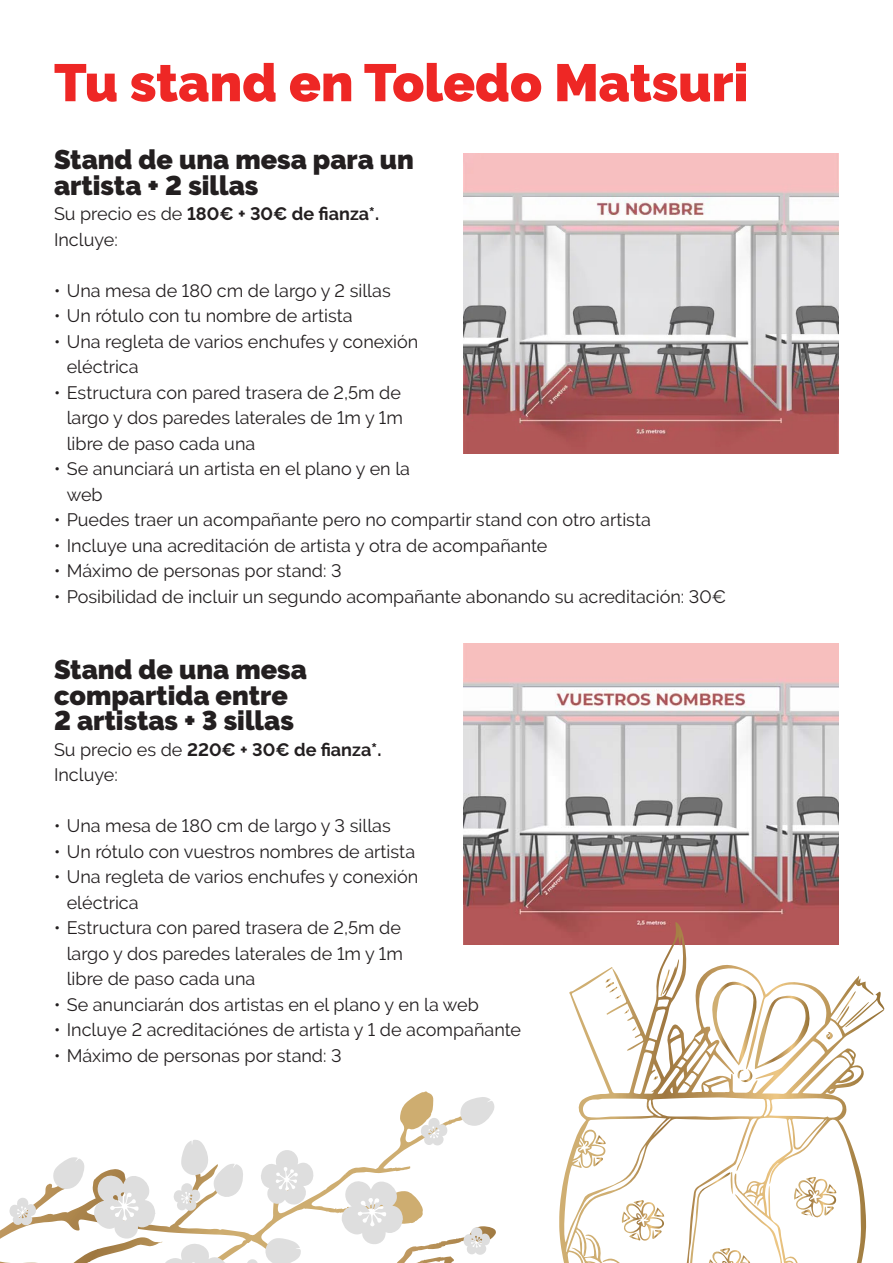
<style>
.page{position:relative;width:893px;height:1263px;background:#fff}
.page>*{position:absolute;margin:0;border:0;box-sizing:border-box;transform-origin:0 0}
.t1{font:900 52.5px "Raleway";color:#ee2725}
.t2{font:900 27px/25.5px "Raleway";color:#231f20}
.t3{font:18px/25.5px "Raleway";color:#231f20}
.s1{font-weight:700}
</style>
<div class="page">
<img style="left:463px;top:153px;width:376px;height:301px">
<img style="left:463px;top:643px;width:376px;height:301px">
<svg style="left:64px;top:1092px;width:361px;height:139px"></svg>
<svg style="left:342px;top:1180px;width:154px;height:83px"></svg>
<svg style="left:421px;top:1118px;width:27px;height:28px"></svg>
<svg style="left:9px;top:1198px;width:27px;height:28px"></svg>
<svg style="left:459px;top:1097px;width:36px;height:29px"></svg>
<svg style="left:52px;top:1157px;width:32px;height:33px"></svg>
<svg style="left:94px;top:1139px;width:220px;height:124px"></svg>
<svg style="left:559px;top:926px;width:190px;height:337px"></svg>
<svg style="left:836px;top:991px;width:20px;height:30px"></svg>
<svg style="left:690px;top:1172px;width:60px;height:91px"></svg>
<svg style="left:621px;top:1200px;width:43px;height:41px"></svg>
<svg style="left:794px;top:1177px;width:42px;height:41px"></svg>
<svg style="left:712px;top:982px;width:98px;height:100px"></svg>
<svg style="left:605px;top:978px;width:16px;height:21px"></svg>
<svg style="left:624px;top:1009px;width:5px;height:4px"></svg>
<svg style="left:632px;top:1026px;width:4px;height:5px"></svg>
<svg style="left:593px;top:1157px;width:10px;height:10px"></svg>
<svg style="left:595px;top:1135px;width:11px;height:9px"></svg>
<svg style="left:660px;top:969px;width:10px;height:27px"></svg>
<svg style="left:826px;top:1032px;width:7px;height:8px"></svg>
<svg style="left:653px;top:1076px;width:5px;height:4px"></svg>
<p class="t1" style="left:54px;top:52px;width:696px">Tu stand en Toledo Matsuri</p>
<p class="t2" style="left:54px;top:147px;width:361px">Stand de una mesa para un artista + 2 sillas</p>
<p class="t3" style="left:54px;top:201px;width:327px">Su precio es de <span class="s1">180€ + 30€ de fianza*.<br></span>Incluye:</p>
<p class="t3" style="left:54px;top:278px;width:338px">• Una mesa de 180 cm de largo y 2 sillas</p>
<p class="t3" style="left:54px;top:303px;width:300px">• Un rótulo con tu nombre de artista</p>
<p class="t3" style="left:67px;top:329px;width:353px;text-indent:-13px">• Una regleta de varios enchufes y conexión eléctrica</p>
<p class="t3" style="left:67px;top:380px;width:338px;text-align:justify;text-indent:-13px">• Estructura con pared trasera de 2,5m de largo y dos paredes laterales de 1m y 1m libre de paso cada una</p>
<p class="t3" style="left:67px;top:456px;width:345px;text-indent:-13px">• Se anunciará un artista en el plano y en la web</p>
<p class="t3" style="left:54px;top:507px;width:598px">• Puedes traer un acompañante pero no compartir stand con otro artista</p>
<p class="t3" style="left:54px;top:533px;width:495px">• Incluye una acreditación de artista y otra de acompañante</p>
<p class="t3" style="left:54px;top:558px;width:289px">• Máximo de personas por stand: 3</p>
<p class="t3" style="left:54px;top:584px;width:674px">• Posibilidad de incluir un segundo acompañante abonando su acreditación: 30€</p>
<p class="t2" style="left:54px;top:657px;width:254px">Stand de una mesa compartida entre</p>
<p class="t2" style="left:54px;top:708px;width:241px">2 artistas + 3 sillas</p>
<p class="t3" style="left:54px;top:737px;width:329px">Su precio es de <span class="s1">220€ + 30€ de fianza*.<br></span>Incluye:</p>
<p class="t3" style="left:54px;top:813px;width:338px">• Una mesa de 180 cm de largo y 3 sillas</p>
<p class="t3" style="left:54px;top:839px;width:363px">• Un rótulo con vuestros nombres de artista</p>
<p class="t3" style="left:67px;top:864px;width:353px;text-indent:-13px">• Una regleta de varios enchufes y conexión eléctrica</p>
<p class="t3" style="left:67px;top:915px;width:338px;text-align:justify;text-indent:-13px">• Estructura con pared trasera de 2,5m de largo y dos paredes laterales de 1m y 1m libre de paso cada una</p>
<p class="t3" style="left:54px;top:992px;width:426px">• Se anunciarán dos artistas en el plano y en la web</p>
<p class="t3" style="left:54px;top:1017px;width:469px">• Incluye 2 acreditaciónes de artista y 1 de acompañante</p>
<p class="t3" style="left:54px;top:1043px;width:289px">• Máximo de personas por stand: 3</p>
</div>
